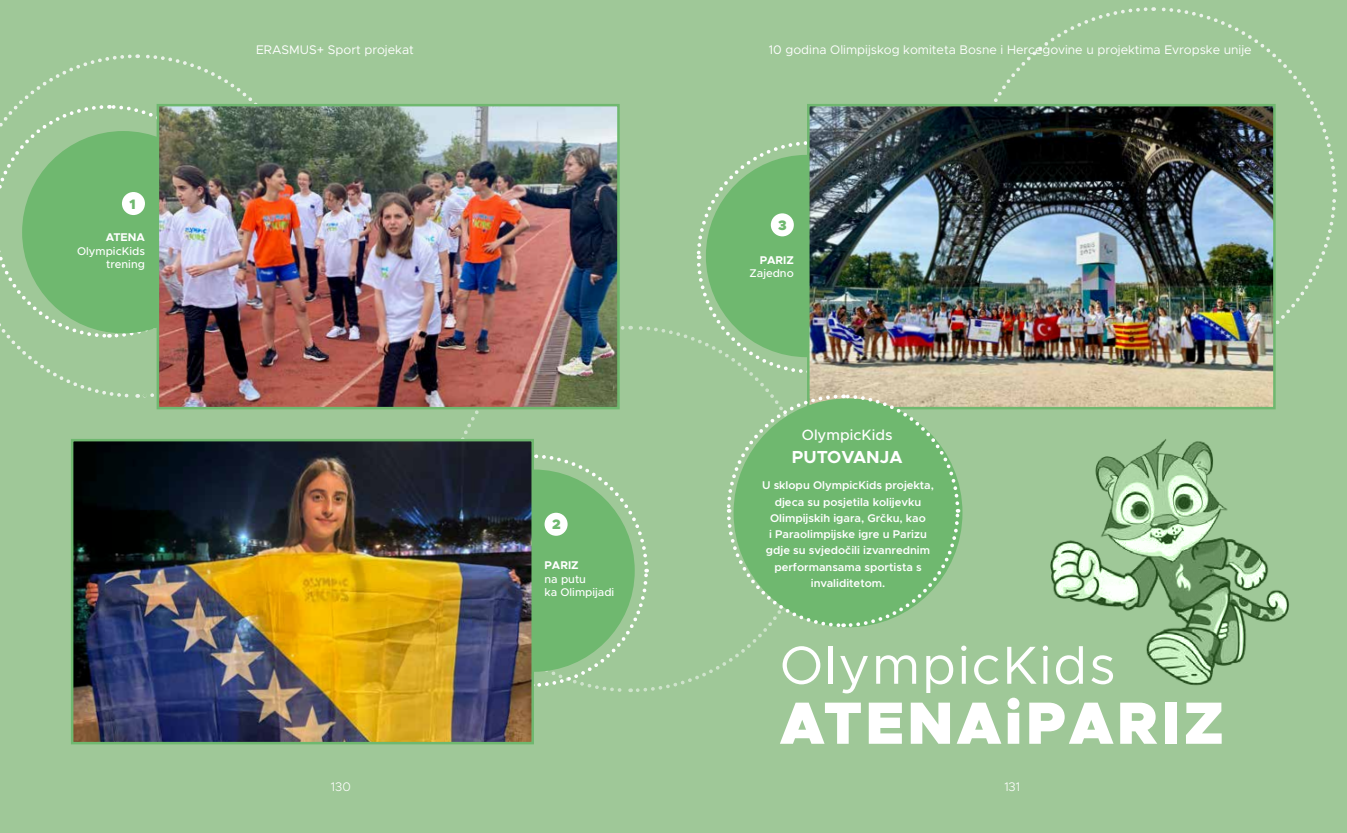
<style>
.page{position:relative;width:1347px;height:833px;background:#fff}
.page>*{position:absolute;margin:0;border:0;box-sizing:border-box;transform-origin:0 0}
.t1{font:900 59.88px "Metropolis";letter-spacing:.05em;color:#fff}
.t2{font:53.75px "Metropolis";letter-spacing:.03em;color:#fff}
.t3{font:700 17.5px "Metropolis";color:#fff}
.t4{font:500 15px "Metropolis";color:#fff}
.t5{font:900 13.75px "Metropolis";color:#6fb86f}
.t6{font:12.5px "Metropolis";color:#fff}
.t7{font:300 12.5px "Metropolis";color:#fff}
.t8{font:600 11.25px/16.2px "Metropolis";color:#fff;text-align:center}
.t9{font:500 11.25px/13.5px "Metropolis";color:#fff}
.t10{font:700 11.25px "Metropolis";color:#fff}
</style>
<div class="page">
<div style="left:0;top:0;width:1346px;height:833px;background:#9fc898"></div>
<img style="left:71px;top:439px;width:463px;height:306px">
<svg style="left:0;top:54px;width:256px;height:344px"></svg>
<div style="left:22px;top:131px;width:202px;height:202px;background:#6fb86f;border-radius:50%"></div>
<div style="left:122px;top:192px;width:23px;height:23px;background:#fff;border-radius:50%"></div>
<img style="left:1050px;top:439px;width:239px;height:247px">
<svg style="left:994px;top:7px;width:343px;height:317px"></svg>
<img style="left:807px;top:103px;width:469px;height:307px">
<img style="left:413px;top:139px;width:548px;height:554px">
<img style="left:155px;top:103px;width:466px;height:307px">
<p class="t5" style="left:129px;top:195px;width:8px">1</p>
<p class="t10" style="left:106px;top:230px;width:41px">ATENA</p>
<p class="t9" style="left:77px;top:244px;width:69px;text-align:right">OlympicKids trening</p>
<p class="t6" style="left:256px;top:42px;width:159px">ERASMUS+ Sport projekat</p>
<p class="t6" style="left:769px;top:42px;width:484px">10 godina Olimpijskog komiteta Bosne i Hercegovine u projektima Evropske unije</p>
<p class="t5" style="left:552px;top:516px;width:10px">2</p>
<p class="t10" style="left:544px;top:558px;width:36px">PARIZ</p>
<p class="t9" style="left:544px;top:572px;width:71px">na putu<br>ka Olimpijadi</p>
<p class="t5" style="left:778px;top:216px;width:10px">3</p>
<p class="t10" style="left:759px;top:253px;width:36px">PARIZ</p>
<p class="t9" style="left:749px;top:266px;width:46px">Zajedno</p>
<h3 class="t4" style="left:802px;top:426px;width:92px">OlympicKids</h3>
<h3 class="t3" style="left:792px;top:446px;width:112px">PUTOVANJA</h3>
<p class="t8" style="left:762px;top:477px;width:173px">U sklopu OlympicKids projekta, djeca su posjetila kolijevku<br>Olimpijskih igara, Grčku, kao<br>i Paraolimpijske igre u Parizu gdje su svjedočili izvanrednim performansama sportista s invaliditetom.</p>
<h2 class="t2" style="left:779px;top:632px;width:337px">OlympicKids</h2>
<h1 class="t1" style="left:779px;top:684px;width:445px">ATENAiPARIZ</h1>
<p class="t7" style="left:331px;top:779px;width:21px">130</p>
<p class="t7" style="left:1004px;top:779px;width:17px">131</p>
</div>
